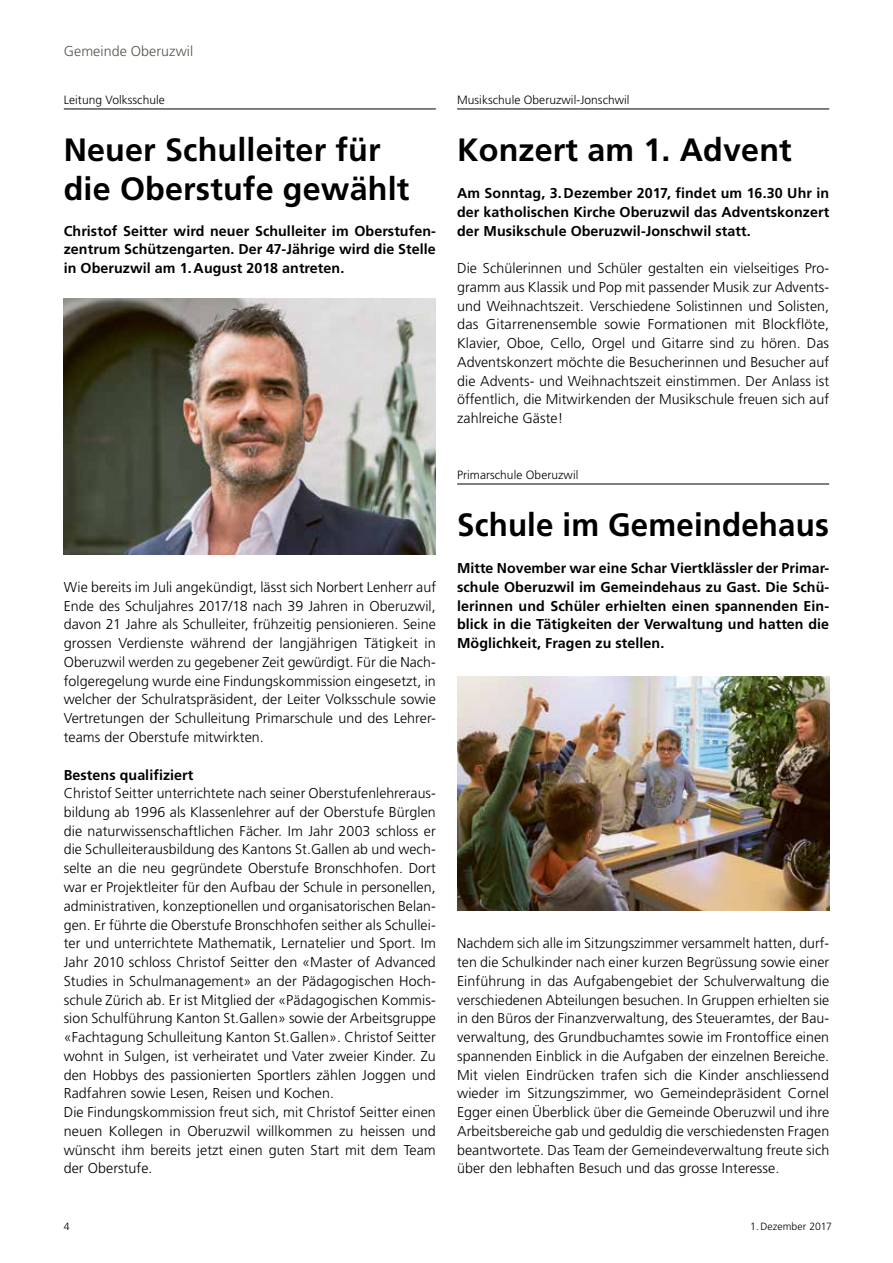
<style>
.page{position:relative;width:893px;height:1263px;background:#fff}
.page>*{position:absolute;margin:0;border:0;box-sizing:border-box;transform-origin:0 0}
.t1{font:700 32.25px/39px "Frutiger LT Std";letter-spacing:.005em;color:#000}
.t2{font:300 14.25px/18.8px "Frutiger LT Std";letter-spacing:.005em;color:#000;text-align:justify}
.t3{font:700 14.25px/18.8px "Frutiger LT Std";letter-spacing:.005em;color:#000;text-align:justify}
.t4{font:300 14.25px "Frutiger LT Std";letter-spacing:.005em;color:#57544b}
.t5{font:300 12px "Frutiger LT Std";letter-spacing:.005em;color:#000}
.t6{font:300 10.5px "Frutiger LT Std";letter-spacing:.005em;color:#000}
</style>
<div class="page">
<hr style="left:64px;top:109px;width:372px;height:1px;background:#000">
<img style="left:64px;top:298px;width:372px;height:256px">
<hr style="left:457px;top:109px;width:372px;height:1px;background:#000">
<hr style="left:457px;top:484px;width:372px;height:1px;background:#000">
<img style="left:457px;top:676px;width:372px;height:235px">
<p class="t4" style="left:64px;top:43px;width:131px">Gemeinde Oberuzwil</p>
<p class="t5" style="left:64px;top:93px;width:103px">Leitung Volksschule</p>
<h1 class="t1" style="left:64px;top:130px;width:347px">Neuer Schulleiter für die Oberstufe gewählt</h1>
<p class="t3" style="left:64px;top:221px;width:374px">Christof Seitter wird neuer Schulleiter im Oberstufen&shy;zentrum Schützengarten. Der 47-Jährige wird die Stelle in Oberuzwil am 1.August 2018 antreten.</p>
<p class="t2" style="left:64px;top:578px;width:374px">Wie bereits im Juli angekündigt, lässt sich Norbert Lenherr auf Ende des Schuljahres 2017/18 nach 39 Jahren in Oberuzwil, davon 21 Jahre als Schulleiter, frühzeitig pensionieren. Seine grossen Verdienste während der langjährigen Tätigkeit in Oberuzwil werden zu gegebener Zeit gewürdigt. Für die Nach&shy;folgeregelung wurde eine Findungskommission eingesetzt, in welcher der Schulratspräsident, der Leiter Volksschule sowie Vertretungen der Schulleitung Primarschule und des Lehrer&shy;teams der Oberstufe mitwirkten.</p>
<p class="t3" style="left:64px;top:765px;width:131px">Bestens qualifiziert</p>
<p class="t2" style="left:64px;top:784px;width:374px;text-align:left">Christof Seitter unterrichtete nach seiner Oberstufenlehreraus&shy;bildung ab 1996 als Klassenlehrer auf der Oberstufe Bürglen die naturwissenschaftlichen Fächer. Im Jahr 2003 schloss er die Schulleiterausbildung des Kantons St.Gallen ab und wech&shy;selte an die neu gegründete Oberstufe Bronschhofen. Dort war er Projektleiter für den Aufbau der Schule in personellen, administrativen, konzeptionellen und organisatorischen Belan&shy;gen. Er führte die Oberstufe Bronschhofen seither als Schullei&shy;ter und unterrichtete Mathematik, Lernatelier und Sport. Im Jahr 2010 schloss Christof Seitter den «Master of Advanced Studies in Schulmanagement» an der Pädagogischen Hoch&shy;schule Zürich ab. Er ist Mitglied der «Pädagogischen Kommis&shy;sion Schulführung Kanton St.Gallen» sowie der Arbeitsgruppe «Fachtagung Schulleitung Kanton St.Gallen». Christof Seitter wohnt in Sulgen, ist verheiratet und Vater zweier Kinder. Zu den Hobbys des passionierten Sportlers zählen Joggen und Radfahren sowie Lesen, Reisen und Kochen.<br>Die Findungskommission freut sich, mit Christof Seitter einen neuen Kollegen in Oberuzwil willkommen zu heissen und wünscht ihm bereits jetzt einen guten Start mit dem Team der Oberstufe.</p>
<p class="t5" style="left:457px;top:93px;width:174px">Musikschule Oberuzwil-Jonschwil</p>
<h1 class="t1" style="left:457px;top:130px;width:336px">Konzert am 1. Advent</h1>
<p class="t3" style="left:457px;top:184px;width:374px">Am Sonntag, 3.Dezember 2017, findet um 16.30 Uhr in der katholischen Kirche Oberuzwil das Adventskonzert der Musikschule Oberuzwil-Jonschwil statt.</p>
<p class="t2" style="left:457px;top:259px;width:374px">Die Schülerinnen und Schüler gestalten ein vielseitiges Pro&shy;gramm aus Klassik und Pop mit passender Musik zur Advents&shy;und Weihnachtszeit. Verschiedene Solistinnen und Solisten, das Gitarrenensemble sowie Formationen mit Blockflöte, Klavier, Oboe, Cello, Orgel und Gitarre sind zu hören. Das Adventskonzert möchte die Besucherinnen und Besucher auf die Advents- und Weihnachtszeit einstimmen. Der Anlass ist öffentlich, die Mitwirkenden der Musikschule freuen sich auf zahlreiche Gäste!</p>
<p class="t5" style="left:457px;top:468px;width:123px">Primarschule Oberuzwil</p>
<h1 class="t1" style="left:457px;top:505px;width:373px">Schule im Gemeindehaus</h1>
<p class="t3" style="left:457px;top:559px;width:374px">Mitte November war eine Schar Viertklässler der Primar&shy;schule Oberuzwil im Gemeindehaus zu Gast. Die Schü&shy;lerinnen und Schüler erhielten einen spannenden Ein&shy;blick in die Tätigkeiten der Verwaltung und hatten die Möglichkeit, Fragen zu stellen.</p>
<p class="t2" style="left:457px;top:934px;width:374px">Nachdem sich alle im Sitzungszimmer versammelt hatten, durf&shy;ten die Schulkinder nach einer kurzen Begrüssung sowie einer Einführung in das Aufgabengebiet der Schulverwaltung die verschiedenen Abteilungen besuchen. In Gruppen erhielten sie in den Büros der Finanzverwaltung, des Steueramtes, der Bau&shy;verwaltung, des Grundbuchamtes sowie im Frontoffice einen spannenden Einblick in die Aufgaben der einzelnen Bereiche.<br>Mit vielen Eindrücken trafen sich die Kinder anschliessend wieder im Sitzungszimmer, wo Gemeindepräsident Cornel Egger einen Überblick über die Gemeinde Oberuzwil und ihre Arbeitsbereiche gab und geduldig die verschiedensten Fragen beantwortete. Das Team der Gemeindeverwaltung freute sich über den lebhaften Besuch und das grosse Interesse.</p>
<p class="t6" style="left:64px;top:1220px;width:7px">4</p>
<p class="t6" style="left:750px;top:1220px;width:83px">1.Dezember 2017</p>
</div>
